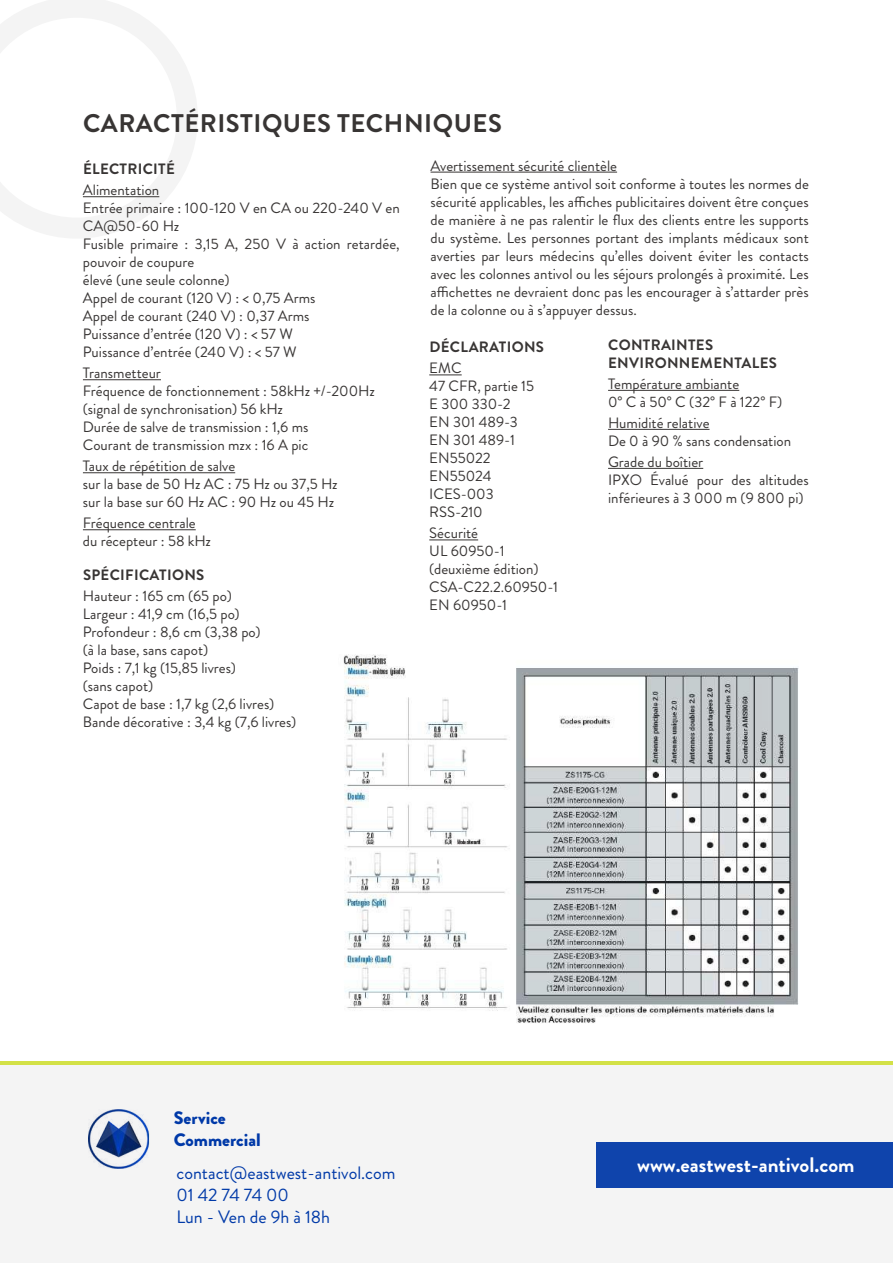
<style>
.page{position:relative;width:893px;height:1263px;background:#fff}
.page>*{position:absolute;margin:0;border:0;box-sizing:border-box;transform-origin:0 0}
.t1{font:700 25.5px "Brandon Grotesque";letter-spacing:.02em;color:#383534}
.t2{font:700 21px "Brandon Grotesque";color:#fff}
.t3{font:18px/21.6px "Brandon Grotesque";color:#0039a8}
.t4{font:900 18px/21.6px "Brandon Grotesque";color:#0039a8}
.t5{font:15px/18px "Brandon Grotesque";color:#383534}
.t6{font:700 15px/18px "Brandon Grotesque";letter-spacing:.02em;color:#383534}
</style>
<div class="page">
<div style="left:0;top:1064px;width:893px;height:199px;background:#f4f4f4"></div>
<svg style="left:0;top:0;width:197px;height:238px"></svg>
<hr style="left:0;top:1061px;width:893px;height:3px;background:#d3e147">
<div style="left:597px;top:1142px;width:296px;height:46px;background:#0f44ac"></div>
<hr style="left:429px;top:374px;width:33px;height:1px;background:#383534">
<hr style="left:429px;top:539px;width:49px;height:1px;background:#383534">
<hr style="left:608px;top:390px;width:131px;height:1px;background:#383534">
<hr style="left:608px;top:429px;width:101px;height:1px;background:#383534">
<hr style="left:608px;top:468px;width:95px;height:1px;background:#383534">
<hr style="left:83px;top:196px;width:76px;height:1px;background:#383534">
<hr style="left:83px;top:379px;width:78px;height:1px;background:#383534">
<hr style="left:83px;top:472px;width:152px;height:1px;background:#383534">
<hr style="left:83px;top:529px;width:113px;height:1px;background:#383534">
<img style="left:343px;top:654px;width:456px;height:369px">
<hr style="left:431px;top:172px;width:186px;height:1px;background:#383534">
<img style="left:88px;top:1109px;width:62px;height:60px">
<h1 class="t1" style="left:83px;top:105px;width:420px">CARACTÉRISTIQUES TECHNIQUES</h1>
<p class="t5" style="left:431px;top:157px;width:380px">Avertissement sécurité clientèle<br>Bien que ce système antivol soit conforme à toutes les normes de sécurité applicables, les affiches publicitaires doivent être conçues de manière à ne pas ralentir le flux des clients entre les supports du système. Les personnes portant des implants médicaux sont averties par leurs médecins qu’elles doivent éviter les contacts avec les colonnes antivol ou les séjours prolongés à proximité. Les affichettes ne devraient donc pas les encourager à s’attarder près de la colonne ou à s’appuyer dessus.</p>
<p class="t6" style="left:83px;top:160px;width:93px">ÉLECTRICITÉ</p>
<p class="t5" style="left:83px;top:181px;width:318px">Alimentation<br>Entrée primaire : 100-120 V en CA ou 220-240 V en<br>CA@50-60 Hz<br>Fusible primaire : 3,15 A, 250 V à action retardée, pouvoir de coupure<br>élevé (une seule colonne)<br>Appel de courant (120 V) : &lt; 0,75 Arms<br>Appel de courant (240 V) : 0,37 Arms<br>Puissance d’entrée (120 V) : &lt; 57 W<br>Puissance d’entrée (240 V) : &lt; 57 W</p>
<p class="t5" style="left:83px;top:364px;width:293px">Transmetteur<br>Fréquence de fonctionnement : 58kHz +/-200Hz (signal de synchronisation) 56 kHz<br>Durée de salve de transmission : 1,6 ms<br>Courant de transmission mzx : 16 A pic</p>
<p class="t5" style="left:83px;top:457px;width:256px">Taux de répétition de salve<br>sur la base de 50 Hz AC : 75 Hz ou 37,5 Hz sur la base sur 60 Hz AC : 90 Hz ou 45 Hz</p>
<p class="t5" style="left:83px;top:514px;width:130px">Fréquence centrale du récepteur : 58 kHz</p>
<p class="t6" style="left:429px;top:338px;width:116px">DÉCLARATIONS</p>
<p class="t5" style="left:429px;top:359px;width:106px">EMC<br>47 CFR, partie 15<br>E 300 330-2<br>EN 301 489-3<br>EN 301 489-1<br>EN55022<br>EN55024<br>ICES-003<br>RSS-210</p>
<p class="t5" style="left:429px;top:524px;width:130px">Sécurité<br>UL 60950-1 (deuxième édition)<br>CSA-C22.2.60950-1<br>EN 60950-1</p>
<p class="t6" style="left:608px;top:336px;width:170px">CONTRAINTES<br>ENVIRONNEMENTALES</p>
<p class="t5" style="left:608px;top:375px;width:176px">Température ambiante<br>0° C à 50° C (32° F à 122° F)</p>
<p class="t5" style="left:608px;top:414px;width:185px">Humidité relative<br>De 0 à 90 % sans condensation</p>
<p class="t5" style="left:608px;top:453px;width:202px">Grade du boîtier<br>IPXO Évalué pour des altitudes inférieures à 3 000 m (9 800 pi)</p>
<p class="t6" style="left:83px;top:566px;width:123px">SPÉCIFICATIONS</p>
<p class="t5" style="left:83px;top:587px;width:215px">Hauteur : 165 cm (65 po)<br>Largeur : 41,9 cm (16,5 po)<br>Profondeur : 8,6 cm (3,38 po)<br>(à la base, sans capot)<br>Poids : 7,1 kg (15,85 livres)<br>(sans capot)<br>Capot de base : 1,7 kg (2,6 livres)<br>Bande décorative : 3,4 kg (7,6 livres)</p>
<p class="t4" style="left:174px;top:1107px;width:88px">Service<br>Commercial</p>
<p class="t3" style="left:176px;top:1163px;width:221px">contact@eastwest-antivol.com<br>01 42 74 74 00<br>Lun - Ven de 9h à 18h</p>
<h2 class="t2" style="left:637px;top:1150px;width:219px">www.eastwest-antivol.com</h2>
</div>
